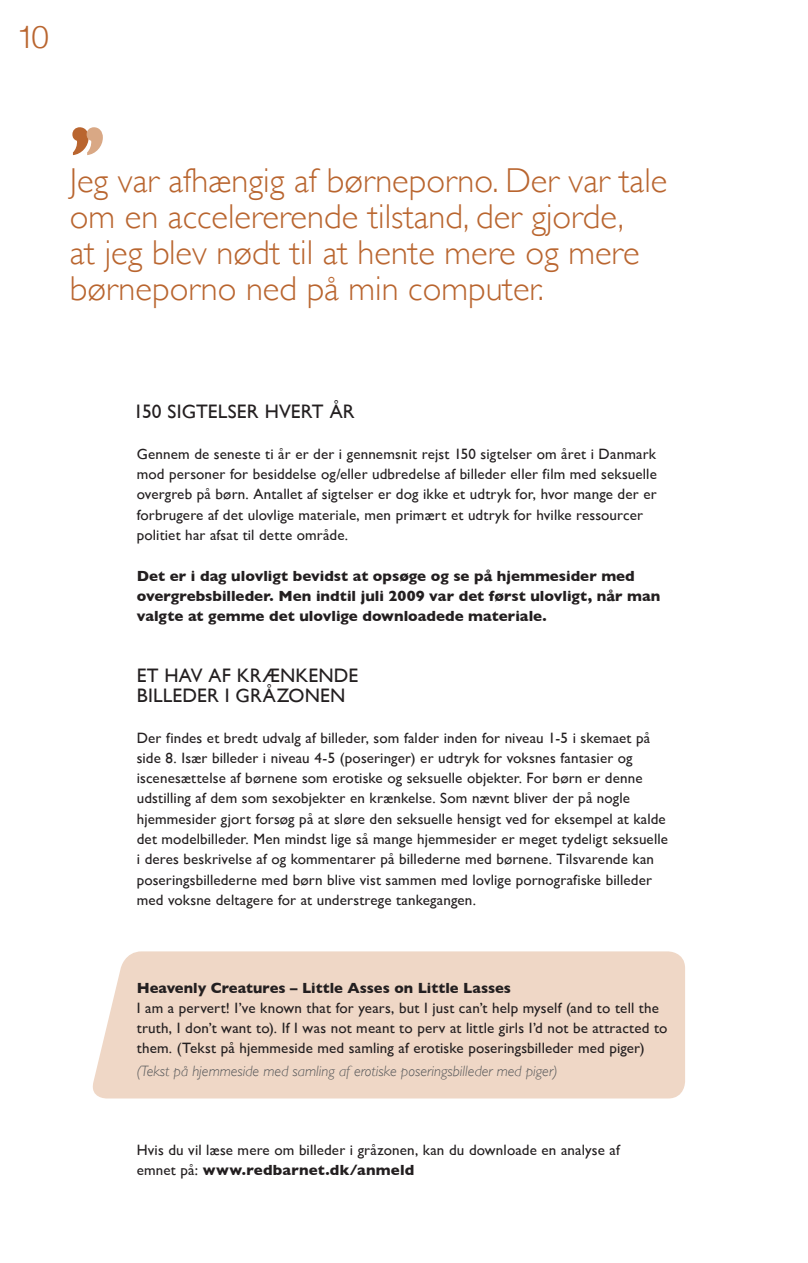
<style>
.page{position:relative;width:808px;height:1263px;background:#fff}
.page>*{position:absolute;margin:0;border:0;box-sizing:border-box;transform-origin:0 0}
.t1{font:300 34.5px/36px "Gill Sans";color:#b9652f}
.t2{font:300 31.5px "Helvetica Neue";color:#b9652f}
.t3{font:19.5px/20.2px "Gill Sans";letter-spacing:.01em;color:#231f20}
.t4{font:15px/20.2px "Gill Sans";letter-spacing:.01em;color:#231f20}
.t5{font:700 15px/20.2px "Gill Sans";color:#231f20}
.t6{font:italic 300 15px "Gill Sans";color:#57585a}
.s1{font-weight:700}
</style>
<div class="page">
<div style="left:92px;top:951px;width:592px;height:147px;background:#efd7c6"></div>
<svg style="left:72px;top:127px;width:31px;height:28px"></svg>
<h2 class="t2" style="left:17px;top:12px;width:33px">10</h2>
<h1 class="t1" style="left:70px;top:161px;width:598px">Jeg var afhængig af børne porno. Der var tale om en accelererende tilstand, der gjorde,<br>at jeg blev nødt til at hente mere og mere børneporno ned på min computer.</h1>
<h3 class="t3" style="left:133px;top:401px;width:222px">150 SIGTELSER HVERT ÅR</h3>
<p class="t4" style="left:137px;top:443px;width:521px">Gennem de seneste ti år er der i gennemsnit rejst 150 sigtelser om året i Danmark mod personer for besiddelse og/eller udbredelse af billeder eller film med seksuelle overgreb på børn. Antallet af sigtelser er dog ikke et udtryk for, hvor mange der er forbrugere af det ulovlige materiale, men primært et udtryk for hvilke ressourcer politiet har afsat til dette område.</p>
<p class="t5" style="left:137px;top:565px;width:525px">Det er i dag ulovligt bevidst at opsøge og se på hjemmesider med overgrebsbilleder. Men indtil juli 2009 var det først ulovligt, når man valgte at gemme det ulovlige downloadede materiale.</p>
<h3 class="t3" style="left:137px;top:664px;width:223px">ET HAV AF KRÆNKENDE<br>BILLEDER I GRÅZONEN</h3>
<p class="t4" style="left:137px;top:727px;width:532px">Der findes et bredt udvalg af billeder, som falder inden for niveau 1-5 i skemaet på side 8. Især billeder i niveau 4-5 (poseringer) er udtryk for voksnes fantasier og iscenesættelse af børnene som erotiske og seksuelle objekter. For børn er denne udstilling af dem som sexobjekter en krænkelse. Som nævnt bliver der på nogle hjemmesider gjort forsøg på at sløre den seksuelle hensigt ved for eksempel at kalde det modelbilleder. Men mindst lige så mange hjemmesider er meget tydeligt seksuelle i deres beskrivelse af og kommentarer på billederne med børnene. Tilsvarende kan poseringsbillederne med børn blive vist sammen med lovlige pornografiske billeder med voksne deltagere for at understrege tankegangen.</p>
<p class="t5" style="left:137px;top:976px;width:375px">Heavenly Creatures – Little Asses on Little Lasses</p>
<p class="t4" style="left:137px;top:997px;width:532px">I am a pervert! I’ve known that for years, but I just can’t help myself (and to tell the truth, I don’t want to). If I was not meant to perv at little girls I’d not be attracted to them. (Tekst på hjemmeside med samling af erotiske poseringsbilleder med piger)</p>
<p class="t6" style="left:137px;top:1062px;width:422px">(Tekst på hjemmeside med samling af erotiske poseringsbilleder med piger)</p>
<p class="t4" style="left:137px;top:1139px;width:484px">Hvis du vil læse mere om billeder i gråzonen, kan du downloade en analyse af emnet på: <span class="s1">www.redbarnet.dk/anmeld</span></p>
</div>
